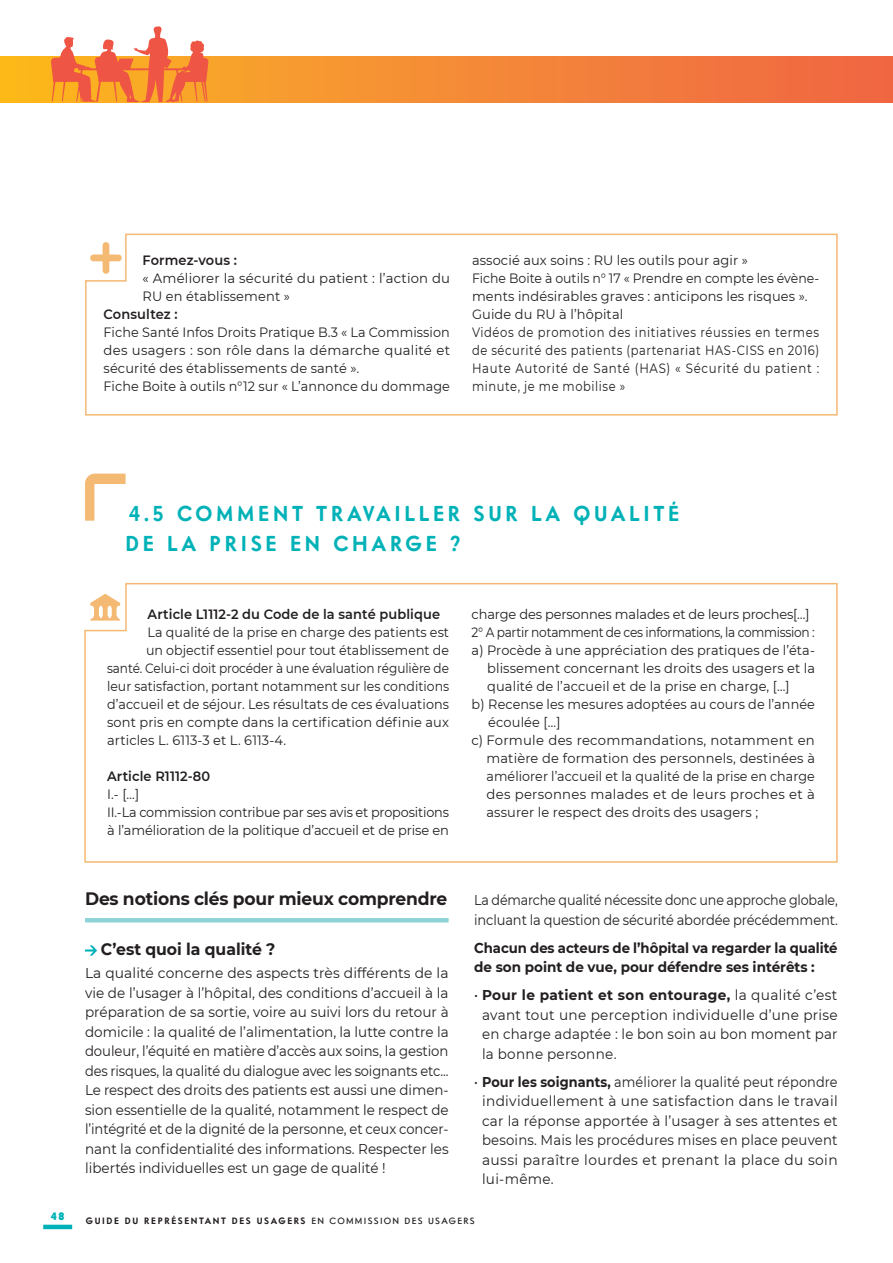
<style>
.page{position:relative;width:893px;height:1263px;background:#fff}
.page>*{position:absolute;margin:0;border:0;box-sizing:border-box;transform-origin:0 0}
.t1{font:700 21px/30px "Intervogue Soft";letter-spacing:.18em;color:#00b2b7}
.t2{font:700 18px "Montserrat";letter-spacing:-.01em;color:#231f20;scale:.95 1}
.t3{font:700 16.5px "Montserrat";color:#231f20;scale:.95 1}
.t4{font:14.25px/19.5px "Montserrat";color:#231f20;text-align:justify}
.t5{font:14.25px/19.5px "Montserrat";color:#231f20;text-align:justify;scale:.9 1}
.t6{font:14.25px/19.5px "Montserrat";color:#231f20;text-align:justify;scale:.96 1}
.t7{font:14.25px/19.5px "Montserrat";color:#231f20;scale:.89 1}
.t8{font:700 14.25px/19.5px "Montserrat";letter-spacing:-.005em;color:#231f20;scale:.93 1}
.t9{font:13.5px/18px "Montserrat";letter-spacing:.04em;color:#231f20;scale:.96 1}
.t10{font:13.5px "Montserrat";letter-spacing:.01em;color:#231f20;scale:.96 1}
.t11{font:13.5px/18px "Montserrat";letter-spacing:.01em;color:#231f20;scale:.95 1}
.t12{font:13.5px/18px "Montserrat";letter-spacing:-.01em;color:#231f20;scale:.96 1}
.t13{font:13.5px/18px "Montserrat";letter-spacing:.01em;color:#231f20}
.t14{font:13.5px "Montserrat";letter-spacing:.01em;color:#231f20;scale:.94 1}
.t15{font:600 13.5px "Montserrat";letter-spacing:.01em;color:#231f20;scale:.96 1}
.t16{font:13.5px "Montserrat";letter-spacing:.01em;color:#231f20;scale:.89 1}
.t17{font:13.5px "Montserrat";letter-spacing:.01em;color:#231f20;scale:.92 1}
.t18{font:13.5px "Montserrat";letter-spacing:-.025em;color:#231f20;scale:.9 1}
.t19{font:13.5px "Montserrat";letter-spacing:.01em;color:#231f20;scale:.93 1}
.t20{font:900 10.5px "Intervogue Soft";color:#00b2b7}
.t21{font:700 9px "Intervogue Soft";letter-spacing:.18em;color:#231f20}
.s1{font-weight:700}
.s2{font-weight:500}
</style>
<div class="page">
<svg style="left:0;top:56px;width:892px;height:46px;background:#f48736"></svg>
<hr style="left:43px;top:1225px;width:29px;height:4px;background:#00b2b7">
<svg style="left:51px;top:26px;width:158px;height:76px"></svg>
<svg style="left:85px;top:233px;width:753px;height:183px"></svg>
<div style="left:103px;top:242px;width:6px;height:32px;background:#f4b973;border-radius:3px"></div>
<div style="left:90px;top:254px;width:32px;height:7px;background:#f4b973;border-radius:3px"></div>
<svg style="left:85px;top:474px;width:41px;height:47px"></svg>
<svg style="left:84px;top:582px;width:754px;height:281px"></svg>
<svg style="left:90px;top:594px;width:30px;height:27px"></svg>
<hr style="left:85px;top:918px;width:364px;height:4px;background:#8ed3d7">
<svg style="left:85px;top:945px;width:12px;height:10px"></svg>
<p class="t15" style="left:143px;top:251px;width:100px">Formez-vous :</p>
<p class="t13" style="left:143px;top:269px;width:309px">« Améliorer la sécurité du patient : l’action du<br>RU en établissement »</p>
<p class="t15" style="left:104px;top:305px;width:79px">Consultez :</p>
<p class="t11" style="left:104px;top:323px;width:366px">Fiche Santé Infos Droits Pratique B.3 « La Commission des usagers : son rôle dans la démarche qualité et sécurité des établissements de santé ».<br>Fiche Boite à outils n°12 sur « L’annonce du dommage</p>
<p class="t9" style="left:472px;top:251px;width:363px">associé aux soins : RU les outils pour agir »<br>Fiche Boite à outils n° 17 « Prendre en compte les évène&shy;ments indésirables graves : anticipons les risques ».<br>Guide du RU à l’hôpital<br>Vidéos de promotion des initiatives réussies en termes de sécurité des patients (partenariat HAS-CISS en 2016)<br>Haute Autorité de Santé (HAS) « Sécurité du patient : minute, je me mobilise »</p>
<h1 class="t1" style="left:126px;top:498px;width:555px">4.5 COMMENT TRAVAILLER SUR LA QUALITÉ<br>DE LA PRISE EN CHARGE ?</h1>
<p class="t15" style="left:148px;top:604px;width:306px">Article L1112-2 du Code de la santé publique</p>
<p class="t14" style="left:148px;top:623px;width:322px">La qualité de la prise en charge des patients est</p>
<p class="t19" style="left:146px;top:641px;width:327px">un objectif essentiel pour tout établissement de</p>
<p class="t16" style="left:107px;top:659px;width:386px">santé. Celui-ci doit procéder à une évaluation régulière de</p>
<p class="t17" style="left:107px;top:677px;width:373px">leur satisfaction, portant notamment sur les conditions</p>
<p class="t14" style="left:107px;top:695px;width:365px">d’accueil et de séjour. Les résultats de ces évaluations</p>
<p class="t10" style="left:107px;top:713px;width:358px">sont pris en compte dans la certification définie aux</p>
<p class="t10" style="left:107px;top:731px;width:188px">articles L. 6113-3 et L. 6113-4.</p>
<p class="t15" style="left:107px;top:766px;width:109px">Article R1112-80</p>
<p class="t12" style="left:107px;top:784px;width:358px">I.- […]<br>II.-La commission contribue par ses avis et propositions à l’amélioration de la politique d’accueil et de prise en</p>
<p class="t2" style="left:85px;top:886px;width:383px">Des notions clés pour mieux comprendre</p>
<p class="t3" style="left:101px;top:937px;width:185px">C’est quoi la qualité ?</p>
<p class="t4" style="left:85px;top:963px;width:365px">La qualité concerne des aspects très différents de la vie de l’usager à l’hôpital, des conditions d’accueil à la préparation de sa sortie, voire au suivi lors du retour à domicile : la qualité de l’alimentation, la lutte contre la douleur, l’équité en matière d’accès aux soins, la gestion des risques, la qualité du dialogue avec les soignants etc...<br>Le respect des droits des patients est aussi une dimen&shy;sion essentielle de la qualité, notamment le respect de l’intégrité et de la dignité de la personne, et ceux concer&shy;nant la confidentialité des informations. Respecter les libertés individuelles est un gage de qualité !</p>
<p class="t12" style="left:472px;top:604px;width:354px">charge des personnes malades et de leurs proches[…]</p>
<p class="t18" style="left:472px;top:623px;width:383px">2° A partir notamment de ces informations, la commission :</p>
<p class="t10" style="left:472px;top:641px;width:359px">a) Procède à une appréciation des pratiques de l’éta-</p>
<p class="t10" style="left:487px;top:659px;width:343px">blissement concernant les droits des usagers et la</p>
<p class="t10" style="left:487px;top:677px;width:317px">qualité de l’accueil et de la prise en charge, […]</p>
<p class="t11" style="left:472px;top:694px;width:363px">b) Recense les mesures adoptées au cours de l’année</p>
<p class="t10" style="left:488px;top:713px;width:77px">écoulée […]</p>
<p class="t13" style="left:472px;top:730px;width:345px">c) Formule des recommandations, notamment en</p>
<p class="t10" style="left:487px;top:749px;width:344px">matière de formation des personnels, destinées à</p>
<p class="t14" style="left:487px;top:767px;width:351px">améliorer l’accueil et la qualité de la prise en charge</p>
<p class="t13" style="left:487px;top:784px;width:330px">des personnes malades et de leurs proches et à</p>
<p class="t10" style="left:487px;top:803px;width:284px">assurer le respect des droits des usagers ;</p>
<p class="t7" style="left:474px;top:890px;width:410px">La démarche qualité nécessite donc une approche globale, incluant la question de sécurité abordée précédemment.</p>
<p class="t8" style="left:474px;top:937px;width:392px">Chacun des acteurs de l’hôpital va regarder la qualité de son point de vue, pour défendre ses intérêts :</p>
<p class="t6" style="left:482px;top:985px;width:372px;text-indent:-8px">• <span class="s1">Pour le patient et son entourage,</span> la qualité c’est avant tout une perception individuelle d’une prise en charge adaptée : le bon soin au bon moment par la bonne personne.</p>
<p class="t5" style="left:482px;top:1071px;width:397px;text-indent:-8px">• <span class="s1">Pour les soignants,</span> améliorer la qualité peut répondre individuellement à une satisfaction dans le travail car la réponse apportée à l’usager à ses attentes et besoins. Mais les procédures mises en place peuvent aussi paraître lourdes et prenant la place du soin lui-même.</p>
<p class="t20" style="left:51px;top:1210px;width:15px">48</p>
<p class="t21" style="left:86px;top:1215px;width:390px">GUIDE DU REPRÉSENTANT DES USAGERS <span class="s2">EN COMMISSION DES USAGERS</span></p>
</div>
